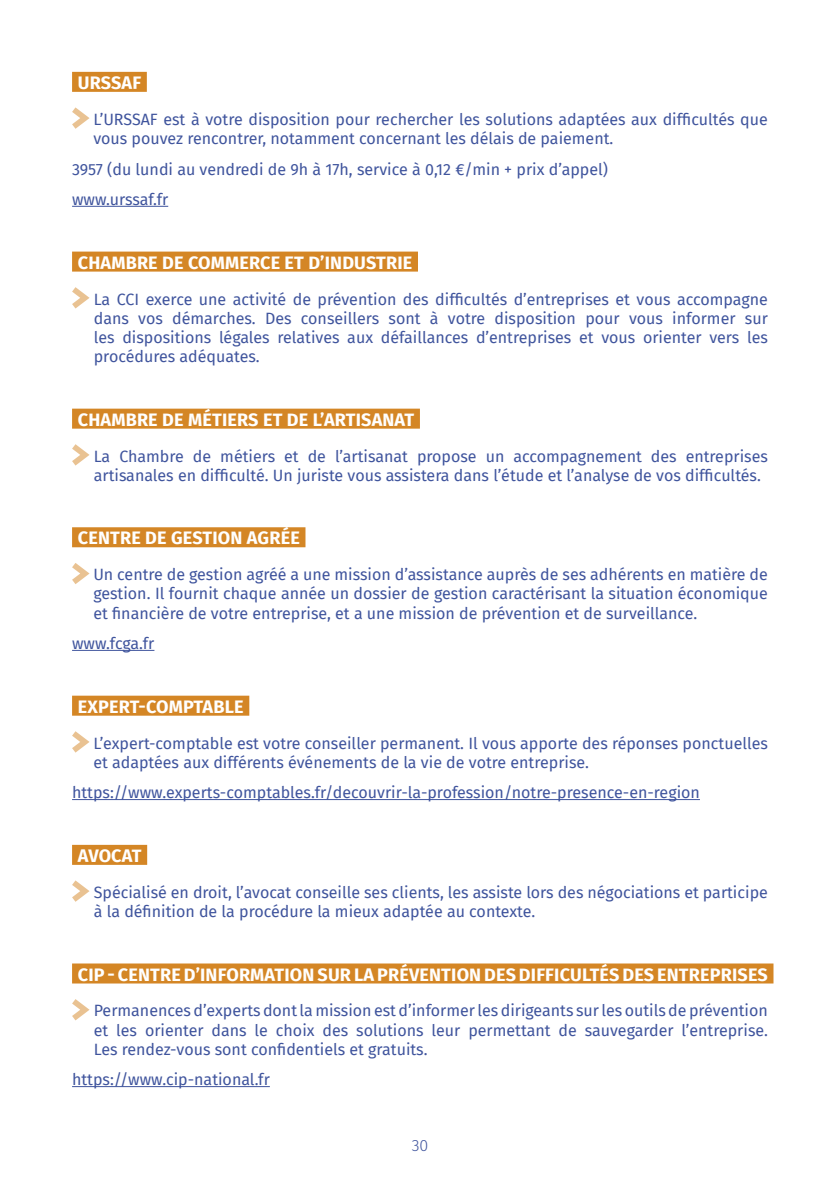
<style>
.page{position:relative;width:840px;height:1191px;background:#fff}
.page>*{position:absolute;margin:0;border:0;box-sizing:border-box;transform-origin:0 0}
.t1{font:700 18px "Fira Sans";letter-spacing:.01em;color:#fff}
.t2{font:16px/19.2px "Fira Sans";color:#3f549d}
.t3{font:300 16px "Fira Sans";color:#3f549d}
</style>
<div class="page">
<div style="left:72px;top:72px;width:75px;height:20px;background:#d48625"></div>
<hr style="left:72px;top:206px;width:96px;height:1px;background:#3f549d">
<div style="left:72px;top:251px;width:346px;height:20px;background:#d48625"></div>
<div style="left:72px;top:408px;width:347px;height:20px;background:#d48625"></div>
<div style="left:72px;top:527px;width:233px;height:20px;background:#d48625"></div>
<hr style="left:72px;top:650px;width:82px;height:1px;background:#3f549d">
<div style="left:72px;top:695px;width:177px;height:20px;background:#d48625"></div>
<hr style="left:72px;top:799px;width:627px;height:1px;background:#3f549d">
<div style="left:72px;top:845px;width:75px;height:20px;background:#d48625"></div>
<div style="left:72px;top:963px;width:701px;height:20px;background:#d48625"></div>
<hr style="left:72px;top:1086px;width:198px;height:1px;background:#3f549d">
<svg style="left:72px;top:107px;width:17px;height:22px"></svg>
<svg style="left:72px;top:287px;width:17px;height:21px"></svg>
<svg style="left:72px;top:444px;width:17px;height:21px"></svg>
<svg style="left:72px;top:563px;width:17px;height:21px"></svg>
<svg style="left:72px;top:731px;width:17px;height:21px"></svg>
<svg style="left:72px;top:880px;width:17px;height:21px"></svg>
<svg style="left:72px;top:999px;width:17px;height:21px"></svg>
<p class="t1" style="left:78px;top:67px;width:65px">URSSAF</p>
<p class="t2" style="left:93px;top:109px;width:675px">L’URSSAF est à votre disposition pour rechercher les solutions adaptées aux difficultés que vous pouvez rencontrer, notamment concernant les délais de paiement.</p>
<p class="t2" style="left:72px;top:153px;width:537px;line-height:30.6px">3957 (du lundi au vendredi de 9h à 17h, service à 0,12 €/min + prix d’appel) www.urssaf.fr</p>
<p class="t1" style="left:78px;top:247px;width:336px">CHAMBRE DE COMMERCE ET D’INDUSTRIE</p>
<p class="t2" style="left:94px;top:289px;width:675px;text-align:justify">La CCI exerce une activité de prévention des difficultés d’entreprises et vous accompagne dans vos démarches. Des conseillers sont à votre disposition pour vous informer sur les dispositions légales relatives aux défaillances d’entreprises et vous orienter vers les procédures adéquates.</p>
<p class="t1" style="left:78px;top:404px;width:338px">CHAMBRE DE MÉTIERS ET DE L’ARTISANAT</p>
<p class="t2" style="left:94px;top:446px;width:675px">La Chambre de métiers et de l’artisanat propose un accompagnement des entreprises artisanales en difficulté. Un juriste vous assistera dans l’étude et l’analyse de vos difficultés.</p>
<p class="t1" style="left:78px;top:523px;width:223px">CENTRE DE GESTION AGRÉE</p>
<p class="t2" style="left:93px;top:564px;width:675px;text-align:justify">Un centre de gestion agréé a une mission d’assistance auprès de ses adhérents en matière de gestion. Il fournit chaque année un dossier de gestion caractérisant la situation économique et financière de votre entreprise, et a une mission de prévention et de surveillance.</p>
<p class="t2" style="left:72px;top:633px;width:84px">www.fcga.fr</p>
<p class="t1" style="left:78px;top:691px;width:167px">EXPERT-COMPTABLE</p>
<p class="t2" style="left:93px;top:733px;width:675px">L’expert-comptable est votre conseiller permanent. Il vous apporte des réponses ponctuelles et adaptées aux différents événements de la vie de votre entreprise.</p>
<p class="t2" style="left:72px;top:782px;width:629px">https://www.experts-comptables.fr/decouvrir-la-profession/notre-presence-en-region</p>
<p class="t1" style="left:78px;top:840px;width:65px">AVOCAT</p>
<p class="t2" style="left:94px;top:882px;width:675px">Spécialisé en droit, l’avocat conseille ses clients, les assiste lors des négociations et participe à la définition de la procédure la mieux adaptée au contexte.</p>
<p class="t1" style="left:78px;top:959px;width:691px">CIP - CENTRE D’INFORMATION SUR LA PRÉVENTION DES DIFFICULTÉS DES ENTREPRISES</p>
<p class="t2" style="left:94px;top:1000px;width:675px;text-align:justify">Permanences d’experts dont la mission est d’informer les dirigeants sur les outils de prévention et les orienter dans le choix des solutions leur permettant de sauvegarder l’entreprise.<br>Les rendez-vous sont confidentiels et gratuits.</p>
<p class="t2" style="left:72px;top:1069px;width:199px">https://www.cip-national.fr</p>
<p class="t3" style="left:411px;top:1134px;width:18px">30</p>
</div>
